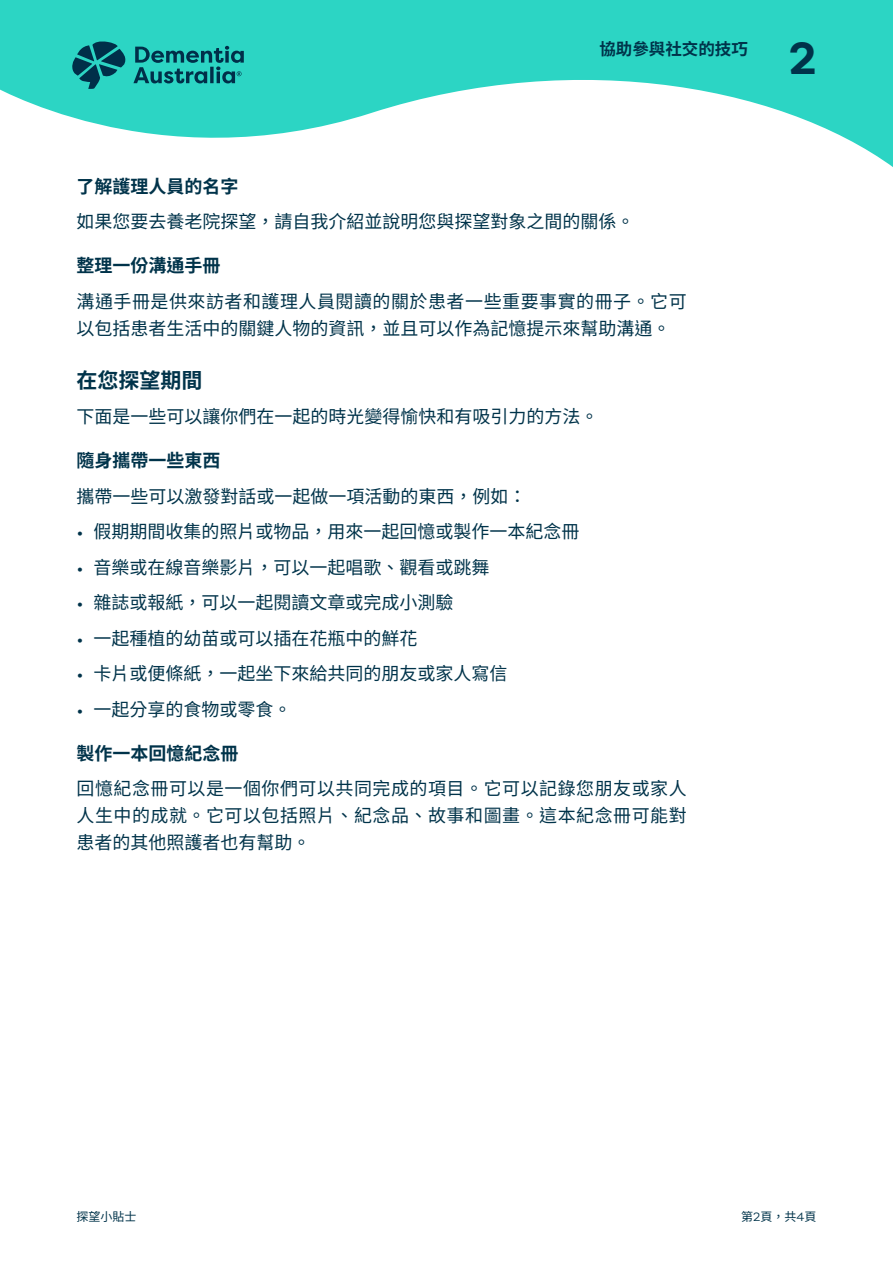
<style>
.page{position:relative;width:893px;height:1263px;background:#fff}
.page>*{position:absolute;margin:0;border:0;box-sizing:border-box;transform-origin:0 0}
.t1{font:700 45px "Filson Pro";color:#00334a}
.t2{font:700 21px "Noto Sans CJ Ktc";color:#00334a}
.t3{font:18px/35.5px "Noto Sans CJ Ktc";color:#00334a}
.t4{font:18px/35.5px "Noto Sans CJ Ktc";letter-spacing:.03em;color:#00334a}
.t5{font:700 16.5px "Noto Sans CJ Ktc";color:#00334a}
.t6{font:12px "Noto Sans CJ Ktc";color:#00334a}
.s1{font-weight:700}
.s2{font-family:"Filson Pro"}
</style>
<div class="page">
<svg style="left:0;top:0;width:893px;height:167px;fill:#2cd5c4"></svg>
<svg style="left:72px;top:41px;width:172px;height:48px;background:#1d9d9a"></svg>
<p class="t5" style="left:599px;top:39px;width:150px">協助參與社交的技巧</p>
<h1 class="t1" style="left:789px;top:30px;width:29px">2</h1>
<p class="t3" style="left:77px;top:169px;width:559px"><span class="s1">了解護理人員的名字<br></span>如果您要去養老院探望，請自我介紹並說明您與探望對象之間的關係。</p>
<p class="t4" style="left:77px;top:248px;width:612px"><span class="s1">整理一份溝通手冊<br></span>溝通手冊是供來訪者和護理人員閱讀的關於患者一些重要事實的冊子。它可</p>
<p class="t3" style="left:77px;top:311px;width:595px">以包括患者生活中的關鍵人物的資訊，並且可以作為記憶提示來幫助溝通。</p>
<p class="t2" style="left:77px;top:368px;width:128px">在您探望期間</p>
<p class="t3" style="left:77px;top:399px;width:523px">下面是一些可以讓你們在一起的時光變得愉快和有吸引力的方法。</p>
<p class="t3" style="left:77px;top:443px;width:451px"><span class="s1">隨身攜帶一些東西<br></span>攜帶一些可以激發對話或一起做一項活動的東西，例如：</p>
<p class="t3" style="left:77px;top:514px;width:505px"><span class="s2">•</span> 假期期間收集的照片或物品，用來一起回憶或製作一本紀念冊</p>
<p class="t3" style="left:77px;top:549px;width:415px"><span class="s2">•</span> 音樂或在線音樂影片，可以一起唱歌、觀看或跳舞</p>
<p class="t3" style="left:77px;top:585px;width:379px"><span class="s2">•</span> 雜誌或報紙，可以一起閱讀文章或完成小測驗</p>
<p class="t3" style="left:77px;top:620px;width:343px"><span class="s2">•</span> 一起種植的幼苗或可以插在花瓶中的鮮花</p>
<p class="t3" style="left:77px;top:656px;width:433px"><span class="s2">•</span> 卡片或便條紙，一起坐下來給共同的朋友或家人寫信</p>
<p class="t3" style="left:77px;top:691px;width:217px"><span class="s2">•</span> 一起分享的食物或零食。</p>
<p class="t4" style="left:77px;top:735px;width:612px"><span class="s1">製作一本回憶紀念冊<br></span>回憶紀念冊可以是一個你們可以共同完成的項目。它可以記錄您朋友或家人</p>
<p class="t4" style="left:77px;top:802px;width:612px;line-height:27px">人生中的成就。它可以包括照片、紀念品、故事和圖畫。這本紀念冊可能對患者的其他照護者也有幫助。</p>
<p class="t6" style="left:77px;top:1210px;width:61px">探望小貼士</p>
<p class="t6" style="left:741px;top:1210px;width:77px">第<span class="s2">2</span>頁，共<span class="s2">4</span>頁</p>
</div>
